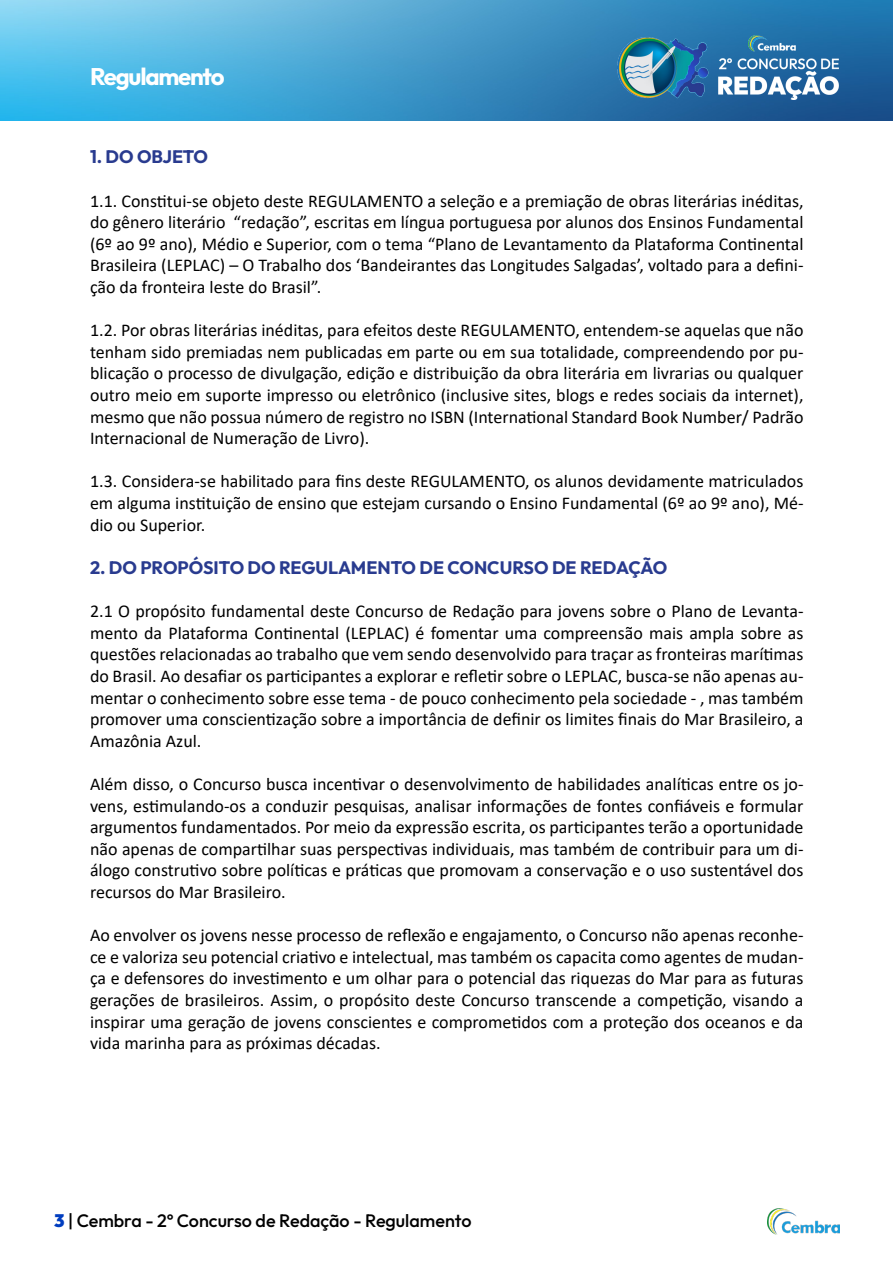
<style>
.page{position:relative;width:893px;height:1263px;background:#fff}
.page>*{position:absolute;margin:0;border:0;box-sizing:border-box;transform-origin:0 0}
.t1{font:700 24px "Outfit";letter-spacing:-.05em;color:#fff}
.t2{font:18px/21.6px "Calibri";color:#000;text-align:justify}
.título2{font:700 18px "Outfit";color:#293b8f}
.t3{font:500 18px "Outfit";color:#000}
.s1{font-weight:900;color:#003dbf}
</style>
<div class="page">
<img style="left:0;top:0;width:893px;height:120px">
<img style="left:767px;top:1209px;width:72px;height:26px">
<img style="left:617px;top:36px;width:222px;height:64px">
<h1 class="t1" style="left:90px;top:61px;width:136px">Regulamento</h1>
<p class="título2" style="left:90px;top:145px;width:120px">1. DO OBJETO</p>
<p class="t2" style="left:90px;top:189px;width:715px">1.1. Constitui-se objeto deste REGULAMENTO a seleção e a premiação de obras literárias inéditas, do gênero literário “redação”, escritas em língua portuguesa por alunos dos Ensinos Fundamental (6º ao 9º ano), Médio e Superior, com o tema “Plano de Levantamento da Plataforma Continental Brasileira (LEPLAC) – O Trabalho dos ‘Bandeirantes das Longitudes Salgadas’, voltado para a defini&shy;ção da fronteira leste do Brasil”.</p>
<p class="t2" style="left:90px;top:319px;width:715px">1.2. Por obras literárias inéditas, para efeitos deste REGULAMENTO, entendem-se aquelas que não tenham sido premiadas nem publicadas em parte ou em sua totalidade, compreendendo por pu&shy;blicação o processo de divulgação, edição e distribuição da obra literária em livrarias ou qualquer outro meio em suporte impresso ou eletrônico (inclusive sites, blogs e redes sociais da internet), mesmo que não possua número de registro no ISBN (International Standard Book Number/ Padrão Internacional de Numeração de Livro).</p>
<p class="t2" style="left:90px;top:470px;width:715px">1.3. Considera-se habilitado para fins deste REGULAMENTO, os alunos devidamente matriculados em alguma instituição de ensino que estejam cursando o Ensino Fundamental (6º ao 9º ano), Mé&shy;dio ou Superior.</p>
<p class="título2" style="left:90px;top:556px;width:579px">2. DO PROPÓSITO DO REGULAMENTO DE CONCURSO DE REDAÇÃO</p>
<p class="t2" style="left:90px;top:600px;width:715px">2.1 O propósito fundamental deste Concurso de Redação para jovens sobre o Plano de Levanta&shy;mento da Plataforma Continental (LEPLAC) é fomentar uma compreensão mais ampla sobre as questões relacionadas ao trabalho que vem sendo desenvolvido para traçar as fronteiras marítimas do Brasil. Ao desafiar os participantes a explorar e refletir sobre o LEPLAC, busca-se não apenas au&shy;mentar o conhecimento sobre esse tema - de pouco conhecimento pela sociedade - , mas também promover uma conscientização sobre a importância de definir os limites finais do Mar Brasileiro, a Amazônia Azul.</p>
<p class="t2" style="left:90px;top:773px;width:715px">Além disso, o Concurso busca incentivar o desenvolvimento de habilidades analíticas entre os jo&shy;vens, estimulando-os a conduzir pesquisas, analisar informações de fontes confiáveis e formular argumentos fundamentados. Por meio da expressão escrita, os participantes terão a oportunidade não apenas de compartilhar suas perspectivas individuais, mas também de contribuir para um di&shy;álogo construtivo sobre políticas e práticas que promovam a conservação e o uso sustentável dos recursos do Mar Brasileiro.</p>
<p class="t2" style="left:90px;top:924px;width:715px">Ao envolver os jovens nesse processo de reflexão e engajamento, o Concurso não apenas reconhe&shy;ce e valoriza seu potencial criativo e intelectual, mas também os capacita como agentes de mudan&shy;ça e defensores do investimento e um olhar para o potencial das riquezas do Mar para as futuras gerações de brasileiros. Assim, o propósito deste Concurso transcende a competição, visando a inspirar uma geração de jovens conscientes e comprometidos com a proteção dos oceanos e da vida marinha para as próximas décadas.</p>
<p class="t3" style="left:54px;top:1209px;width:419px"><span class="s1">3</span> | Cembra - 2º Concurso de Redação - Regulamento</p>
</div>
